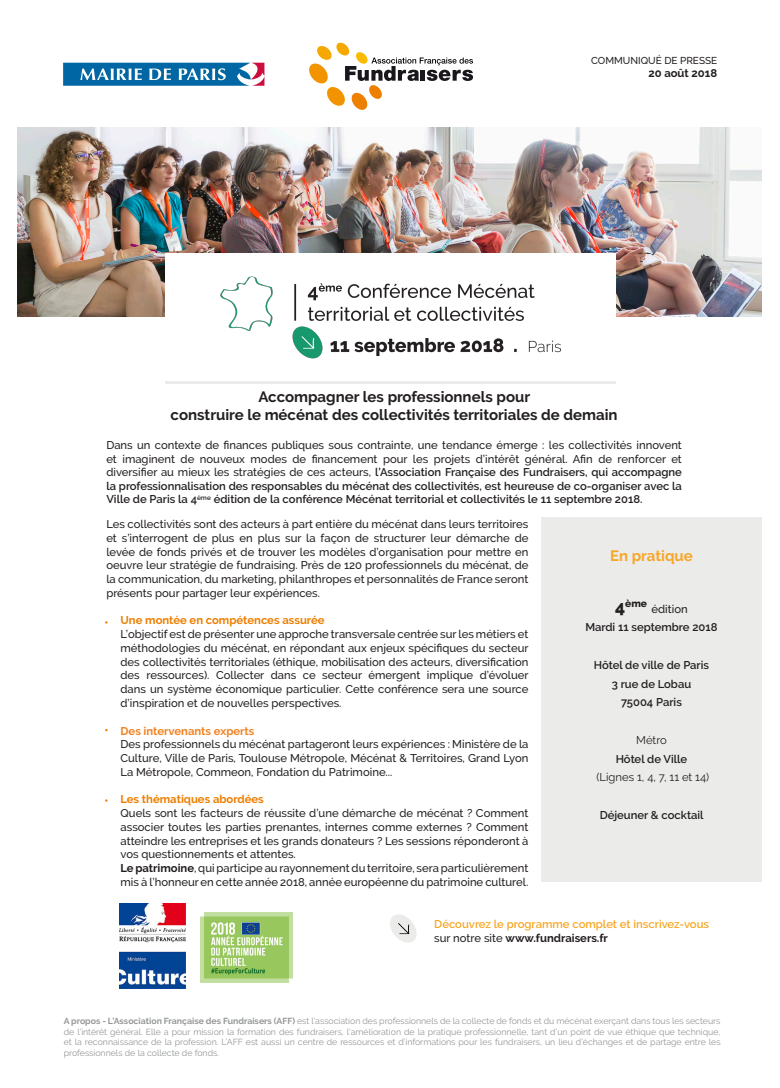
<style>
.page{position:relative;width:780px;height:1088px;background:#fff}
.page>*{position:absolute;margin:0;border:0;box-sizing:border-box;transform-origin:0 0}
.t1{font:700 15px "Raleway";color:#231f20}
.t2{font:700 15px "Raleway";color:#f7a726}
.t3{font:500 11.25px/13.8px "Raleway";color:#231f20;text-align:justify}
.t4{font:600 11.25px/13.6px "Raleway";color:#231f20;text-align:justify}
.t5{font:700 11.25px "Raleway";color:#ed7f00}
.t6{font:600 11.25px "Raleway";color:#f7a726}
.t7{font:700 11.25px "Raleway";color:#231f20}
.t8{font:11.25px "Raleway";color:#231f20}
.t9{font:700 11.25px "Raleway";color:#f18323}
.t10{font:800 10.25px "Raleway";color:#231f20}
.t11{font:500 10px "Raleway";color:#231f20}
.t12{font:8.75px/10.5px "Raleway";color:#959798;text-align:justify}
.s1{font-weight:500}
.s2{font-weight:700}
.s3{font-size:17.5px}
</style>
<div class="page">
<img style="left:18px;top:128px;width:743px;height:189px">
<hr style="left:165px;top:381px;width:450px;height:3px;background:#ebebea">
<div style="left:165px;top:253px;width:450px;height:128px;background:#fff"></div>
<img style="left:220px;top:276px;width:341px;height:83px">
<svg style="left:309px;top:43px;width:164px;height:67px"></svg>
<svg style="left:390px;top:914px;width:26px;height:29px"></svg>
<div style="left:541px;top:518px;width:220px;height:364px;background:#ebebea"></div>
<svg style="left:63px;top:62px;width:202px;height:1px"></svg>
<svg style="left:63px;top:63px;width:202px;height:23px;background:#3f85b4"></svg>
<img style="left:119px;top:903px;width:66px;height:85px">
<img style="left:201px;top:913px;width:91px;height:69px">
<p class="t11" style="left:591px;top:55px;width:127px">COMMUNIQUÉ DE PRESSE</p>
<p class="t7" style="left:648px;top:67px;width:70px">20 août 2018</p>
<p class="t1" style="left:258px;top:388px;width:273px">Accompagner les professionnels pour</p>
<p class="t1" style="left:171px;top:406px;width:448px">construire le mécénat des collectivités territoriales de demain</p>
<p class="t4" style="left:106px;top:438px;width:577px"><span class="s1">Dans un contexte de finances publiques sous contrainte, une tendance émerge : les collectivités innovent et imaginent de nouveux modes de financement pour les projets d’intérêt général. Afin de renforcer et diversifier au mieux les stratégies de ces acteurs,</span> l’Association Française des Fundraisers, qui accompagne la professionnalisation des responsables du mécénat des collectivités, est heureuse de co-organiser avec la Ville de Paris la 4<sup>ème</sup> édition de la conférence Mécénat territorial et collectivités le 11 septembre 2018.</p>
<p class="t3" style="left:106px;top:517px;width:423px">Les collectivités sont des acteurs à part entière du mécénat dans leurs territoires et s’interrogent de plus en plus sur la façon de structurer leur démarche de levée de fonds privés et de trouver les modèles d’organisation pour mettre en oeuvre leur stratégie de fundraising. Près de 120 professionnels du mécénat, de la communication, du marketing, philanthropes et personnalités de France seront présents pour partager leur expériences.</p>
<p class="t5" style="left:120px;top:614px;width:205px">Une montée en compétences assurée</p>
<p class="t3" style="left:120px;top:627px;width:409px">L’objectif est de présenter une approche transversale centrée sur les métiers et méthodologies du mécénat, en répondant aux enjeux spécifiques du secteur des collectivités territoriales (éthique, mobilisation des acteurs, diversification des ressources). Collecter dans ce secteur émergent implique d’évoluer dans un système économique particulier. Cette conférence sera une source d’inspiration et de nouvelles perspectives.</p>
<p class="t9" style="left:120px;top:724px;width:135px">Des intervenants experts</p>
<p class="t3" style="left:120px;top:737px;width:409px">Des professionnels du mécénat partageront leurs expériences : Ministère de la Culture, Ville de Paris, Toulouse Métropole, Mécénat &amp; Territoires, Grand Lyon La Métropole, Commeon, Fondation du Patrimoine...</p>
<p class="t5" style="left:120px;top:793px;width:145px">Les thématiques abordées</p>
<p class="t3" style="left:120px;top:806px;width:409px">Quels sont les facteurs de réussite d’une démarche de mécénat ? Comment associer toutes les parties prenantes, internes comme externes ? Comment atteindre les entreprises et les grands donateurs ? Les sessions réponderont à vos questionnements et attentes.</p>
<p class="t3" style="left:120px;top:861px;width:409px"><span class="s2">Le patrimoine</span>, qui participe au rayonnement du territoire, sera particulièrement mis à l’honneur en cette année 2018, année européenne du patrimoine culturel.</p>
<p class="t2" style="left:610px;top:547px;width:84px">En pratique</p>
<p class="t10" style="left:615px;top:597px;width:33px"><span class="s3">4</span>ème</p>
<p class="t3" style="left:651px;top:602px;width:38px">édition</p>
<p class="t4" style="left:585px;top:620px;width:133px">Mardi 11 septembre 2018</p>
<p class="t4" style="left:593px;top:658px;width:117px">Hôtel de ville de Paris</p>
<p class="t4" style="left:611px;top:677px;width:81px">3 rue de Lobau</p>
<p class="t4" style="left:621px;top:695px;width:62px">75004 Paris</p>
<p class="t8" style="left:636px;top:733px;width:32px">Métro</p>
<p class="t4" style="left:615px;top:752px;width:73px">Hôtel de Ville</p>
<p class="t8" style="left:596px;top:771px;width:114px">(Lignes 1, 4, 7, 11 et 14)</p>
<p class="t4" style="left:599px;top:808px;width:105px">Déjeuner &amp; cocktail</p>
<p class="t6" style="left:434px;top:918px;width:276px">Découvrez le programme complet et inscrivez-vous</p>
<p class="t7" style="left:434px;top:931px;width:175px"><span class="s1">sur notre site</span> www.fundraisers.fr</p>
<p class="t12" style="left:64px;top:1016px;width:658px"><span class="s2">A propos - L’Association Française des Fundraisers (AFF)</span> est l’association des professionnels de la collecte de fonds et du mécénat exerçant dans tous les secteurs de l’intérêt général. Elle a pour mission la formation des fundraisers, l’amélioration de la pratique professionnelle, tant d’un point de vue éthique que technique, et la reconnaissance de la profession. L’AFF est aussi un centre de ressources et d’informations pour les fundraisers, un lieu d’échanges et de partage entre les professionnels de la collecte de fonds.</p>
</div>
